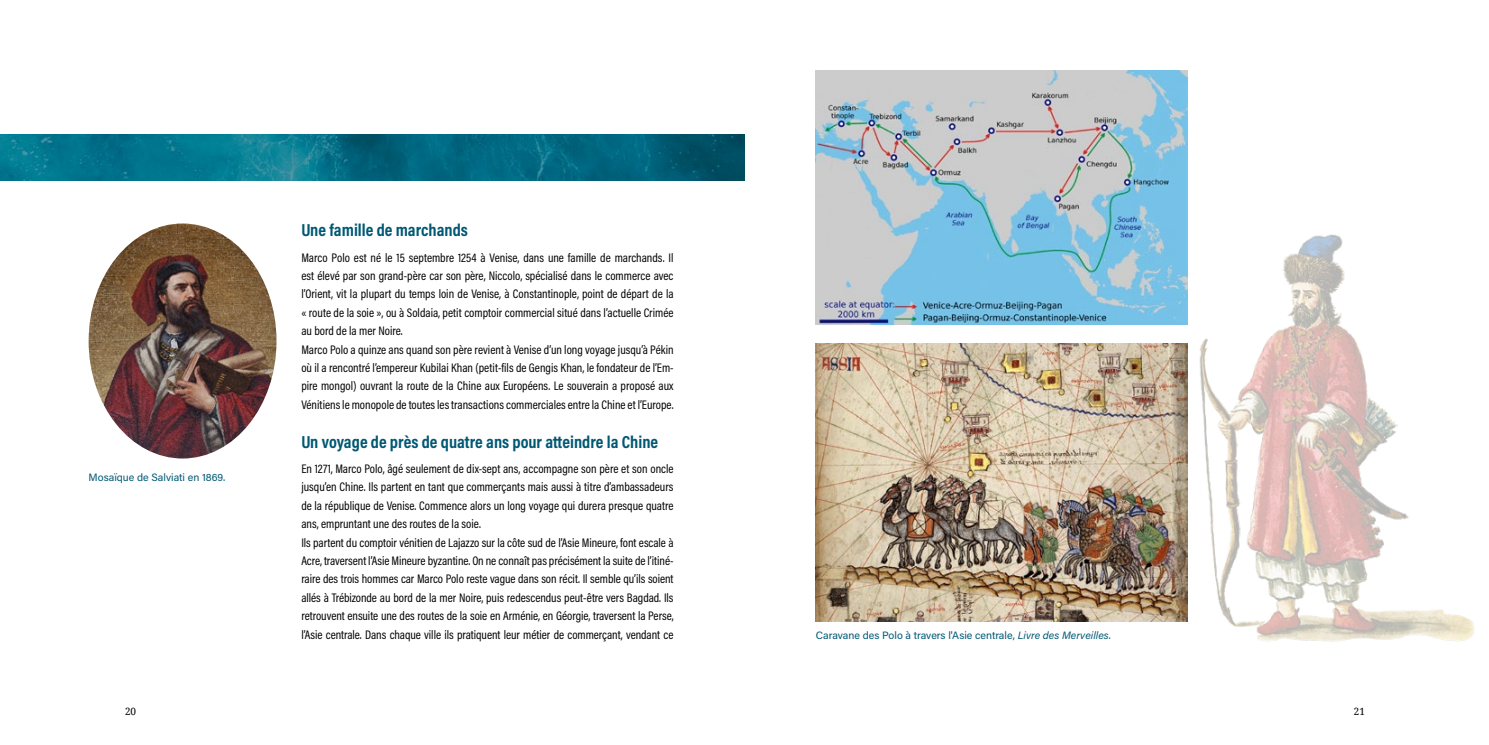
<style>
.page{position:relative;width:1489px;height:745px;background:#fff}
.page>*{position:absolute;margin:0;border:0;box-sizing:border-box;transform-origin:0 0}
.t1{font:700 17.5px "Acumin Pro Cond";color:#005874}
.t2{font:12.5px/18.4px "Acumin Pro Cond";color:#000}
.t3{font:10.62px "Acumin Pro";color:#005874}
.t4{font:10px "Droid Serif";color:#000}
.s1{font-style:italic}
</style>
<div class="page">
<img style="left:0;top:135px;width:744px;height:46px">
<img style="left:815px;top:71px;width:372px;height:253px">
<img style="left:1178px;top:223px;width:296px;height:419px">
<img style="left:815px;top:343px;width:372px;height:278px">
<img style="left:89px;top:223px;width:187px;height:235px">
<p class="t3" style="left:89px;top:469px;width:138px">Mosaïque de Salviati en 1869.</p>
<h1 class="t1" style="left:301px;top:218px;width:168px">Une famille de marchands</h1>
<p class="t2" style="left:301px;top:247px;width:374px">Marco Polo est né le 15 septembre 1254 à Venise, dans une famille de marchands. Il est élevé par son grand-père car son père, Niccolo, spécialisé dans le commerce avec l’Orient, vit la plupart du temps loin de Venise, à Constantinople, point de départ de la « route de la soie », ou à Soldaia, petit comptoir commercial situé dans l’actuelle Crimée au bord de la mer Noire.<br>Marco Polo a quinze ans quand son père revient à Venise d’un long voyage jusqu’à Pékin où il a rencontré l’empereur Kubilai Khan (petit-fils de Gengis Khan, le fondateur de l’Em&shy;pire mongol) ouvrant la route de la Chine aux Européens. Le souverain a proposé aux Vénitiens le monopole de toutes les transactions commerciales entre la Chine et l’Europe.</p>
<h1 class="t1" style="left:301px;top:429px;width:358px">Un voyage de près de quatre ans pour atteindre la Chine</h1>
<p class="t2" style="left:301px;top:459px;width:374px">En 1271, Marco Polo, âgé seulement de dix-sept ans, accompagne son père et son oncle jusqu’en Chine. Ils partent en tant que commerçants mais aussi à titre d’ambassadeurs de la république de Venise. Commence alors un long voyage qui durera presque quatre ans, empruntant une des routes de la soie.<br>Ils partent du comptoir vénitien de Lajazzo sur la côte sud de l’Asie Mineure, font escale à Acre, traversent l’Asie Mineure byzantine. On ne connaît pas précisément la suite de l’itiné&shy;raire des trois hommes car Marco Polo reste vague dans son récit. Il semble qu’ils soient allés à Trébizonde au bord de la mer Noire, puis redescendus peut-être vers Bagdad. Ils retrouvent ensuite une des routes de la soie en Arménie, en Géorgie, traversent la Perse, l’Asie centrale. Dans chaque ville ils pratiquent leur métier de commerçant, vendant ce</p>
<p class="t3" style="left:816px;top:627px;width:297px">Caravane des Polo à travers l'Asie centrale, <span class="s1">Livre des Merveilles.</span></p>
<p class="t4" style="left:125px;top:703px;width:13px">20</p>
<p class="t4" style="left:1353px;top:703px;width:13px">21</p>
</div>
